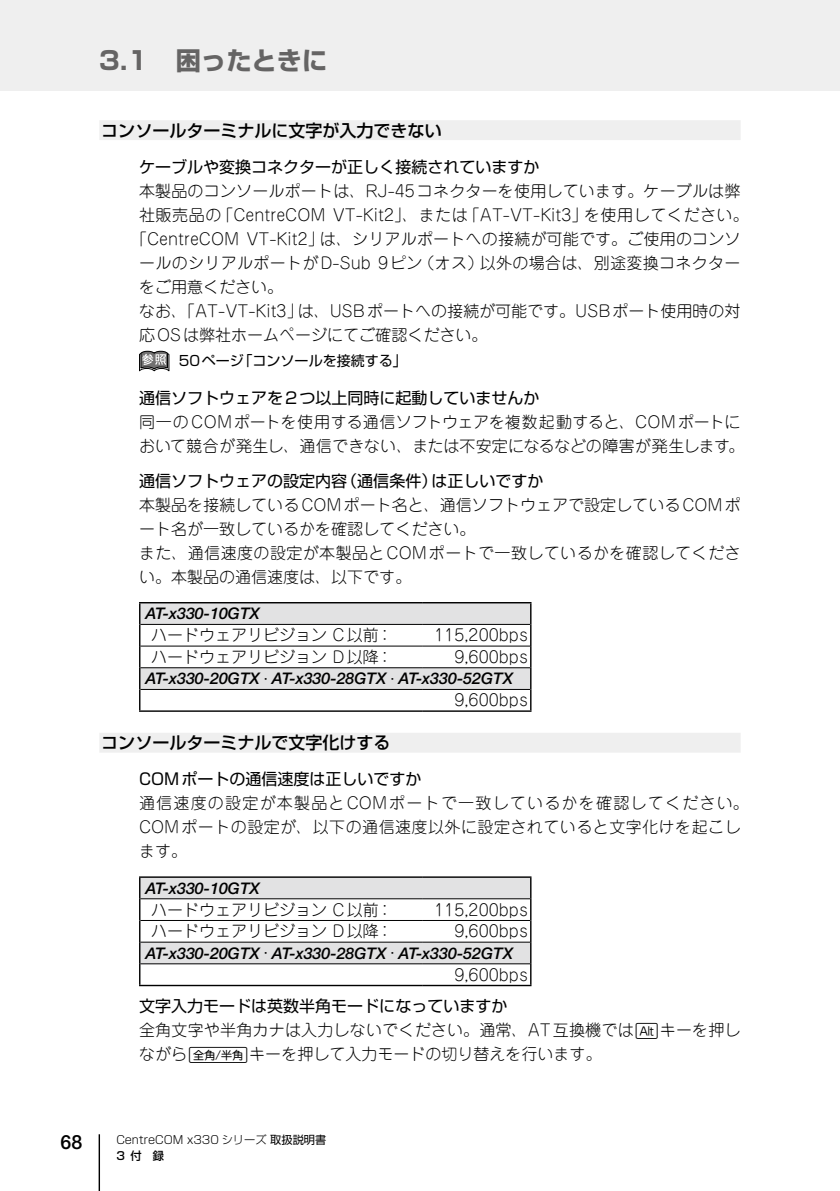
<style>
.page{position:relative;width:840px;height:1191px;background:#fff}
.page>*{position:absolute;margin:0;border:0;box-sizing:border-box;transform-origin:0 0}
.t1{font:700 25.2px "Shin Go Pro";color:#656464}
.t2{font:500 19.6px "Helvetica Neue LT Pro";color:#000}
.t3{font:500 17px "Shin Go Pro";color:#000}
.t4{font:300 16px/24px "Jun 101 Pro";color:#000}
.t5{font:16px "Shin Go Pro";color:#000}
.t6{font:italic 500 16px "Helvetica Neue LT Pro";color:#000}
.t7{font:300 16px/24px "Jun 101 Pro";letter-spacing:.03em;color:#000}
.t8{font:300 16px "Jun 101 Pro";letter-spacing:.02em;color:#000}
.t9{font:14px "Shin Go Pro";color:#000}
.t10{font:300 11.2px/16px "Shin Go Pro";color:#000}
.s1{font-family:"Jun 101 Pro";font-weight:300;font-style:normal}
.s2{font-family:"Allied Key";font-weight:400}
.s3{font-weight:400}
.s4{font-weight:500}
</style>
<div class="page">
<hr style="left:99px;top:1134px;width:1px;height:57px;background:#000">
<div style="left:0;top:0;width:839px;height:91px;background:#efefef"></div>
<div style="left:99px;top:120px;width:641px;height:20px;background:#efefef"></div>
<div style="left:99px;top:733px;width:641px;height:19px;background:#efefef"></div>
<svg style="left:139px;top:351px;width:30px;height:20px"></svg>
<hr style="left:139px;top:602px;width:283px;height:1px;background:#000">
<hr style="left:422px;top:602px;width:109px;height:1px;background:#000">
<svg style="left:139px;top:603px;width:392px;height:107px"></svg>
<hr style="left:139px;top:710px;width:283px;height:2px;background:#000">
<hr style="left:422px;top:710px;width:109px;height:2px;background:#000">
<hr style="left:139px;top:876px;width:283px;height:2px;background:#000">
<hr style="left:422px;top:876px;width:109px;height:2px;background:#000">
<svg style="left:139px;top:877px;width:392px;height:107px"></svg>
<hr style="left:139px;top:984px;width:283px;height:2px;background:#000">
<hr style="left:422px;top:984px;width:109px;height:2px;background:#000">
<h1 class="t1" style="left:99px;top:40px;width:229px">3.1 困ったときに</h1>
<p class="t3" style="left:101px;top:116px;width:342px">コンソールターミナルに文字が入力できない</p>
<p class="t5" style="left:139px;top:154px;width:401px">ケーブルや変換コネクターが正しく接続されていますか</p>
<p class="t4" style="left:139px;top:177px;width:602px">本製品のコンソールポートは、RJ-45コネクターを使用しています。ケーブルは弊</p>
<p class="t4" style="left:139px;top:201px;width:610px">社販売品の「CentreCOM VT-Kit2」、または「AT-VT-Kit3」を使用してください。</p>
<p class="t4" style="left:131px;top:225px;width:610px">「CentreCOM VT-Kit2」は、シリアルポートへの接続が可能です。ご使用のコンソ</p>
<p class="t8" style="left:139px;top:250px;width:602px">ールのシリアルポートがD-Sub 9ピン（オス）以外の場合は、別途変換コネクター</p>
<p class="t4" style="left:139px;top:273px;width:145px">をご用意ください。</p>
<p class="t4" style="left:139px;top:297px;width:602px">なお、「AT-VT-Kit3」は、USBポートへの接続が可能です。USBポート使用時の対</p>
<p class="t4" style="left:139px;top:321px;width:349px">応OSは弊社ホームページにてご確認ください。</p>
<p class="t9" style="left:179px;top:349px;width:229px">50ページ「コンソールを接続する」</p>
<p class="t5" style="left:139px;top:384px;width:402px">通信ソフトウェアを2つ以上同時に起動していませんか</p>
<p class="t4" style="left:139px;top:408px;width:606px">同一のCOMポートを使用する通信ソフトウェアを複数起動すると、COMポートにおいて競合が発生し、通信できない、または不安定になるなどの障害が発生します。</p>
<p class="t5" style="left:139px;top:468px;width:405px">通信ソフトウェアの設定内容（通信条件）は正しいですか</p>
<p class="t4" style="left:139px;top:491px;width:603px">本製品を接続しているCOMポート名と、通信ソフトウェアで設定しているCOMポート名が一致しているかを確認してください。<br>また、通信速度の設定が本製品とCOMポートで一致しているかを確認してください。本製品の通信速度は、以下です。</p>
<p class="t6" style="left:145px;top:604px;width:116px">AT-x330-10GTX</p>
<p class="t4" style="left:151px;top:621px;width:243px">ハードウェアリビジョン C以前：</p>
<p class="t4" style="left:434px;top:621px;width:95px">115,200bps</p>
<p class="t4" style="left:151px;top:643px;width:243px">ハードウェアリビジョン D以降：</p>
<p class="t4" style="left:454px;top:643px;width:75px">9,600bps</p>
<p class="t6" style="left:145px;top:669px;width:369px">AT-x330-20GTX<span class="s1">・</span>AT-x330-28GTX<span class="s1">・</span>AT-x330-52GTX</p>
<p class="t4" style="left:454px;top:686px;width:75px">9,600bps</p>
<p class="t3" style="left:101px;top:729px;width:291px">コンソールターミナルで文字化けする</p>
<p class="t5" style="left:139px;top:766px;width:284px">COMポートの通信速度は正しいですか</p>
<p class="t7" style="left:139px;top:789px;width:611px">通信速度の設定が本製品とCOMポートで一致しているかを確認してください。<br>COMポートの設定が、以下の通信速度以外に設定されていると文字化けを起こします。</p>
<p class="t6" style="left:145px;top:878px;width:116px">AT-x330-10GTX</p>
<p class="t4" style="left:151px;top:895px;width:243px">ハードウェアリビジョン C以前：</p>
<p class="t4" style="left:434px;top:895px;width:95px">115,200bps</p>
<p class="t4" style="left:151px;top:917px;width:243px">ハードウェアリビジョン D以降：</p>
<p class="t4" style="left:454px;top:917px;width:75px">9,600bps</p>
<p class="t6" style="left:145px;top:943px;width:369px">AT-x330-20GTX<span class="s1">・</span>AT-x330-28GTX<span class="s1">・</span>AT-x330-52GTX</p>
<p class="t4" style="left:454px;top:960px;width:75px">9,600bps</p>
<p class="t5" style="left:139px;top:992px;width:369px">文字入力モードは英数半角モードになっていますか</p>
<p class="t4" style="left:139px;top:1015px;width:602px">全角文字や半角カナは入力しないでください。通常、AT互換機では<span class="s2">c</span>キーを押しながら<span class="s2">p</span>キーを押して入力モードの切り替えを行います。</p>
<p class="t2" style="left:60px;top:1130px;width:23px">68</p>
<p class="t10" style="left:116px;top:1130px;width:211px">CentreCOM x330 シリーズ <span class="s3">取扱説明書<br></span><span class="s4">3 付　録</span></p>
</div>
